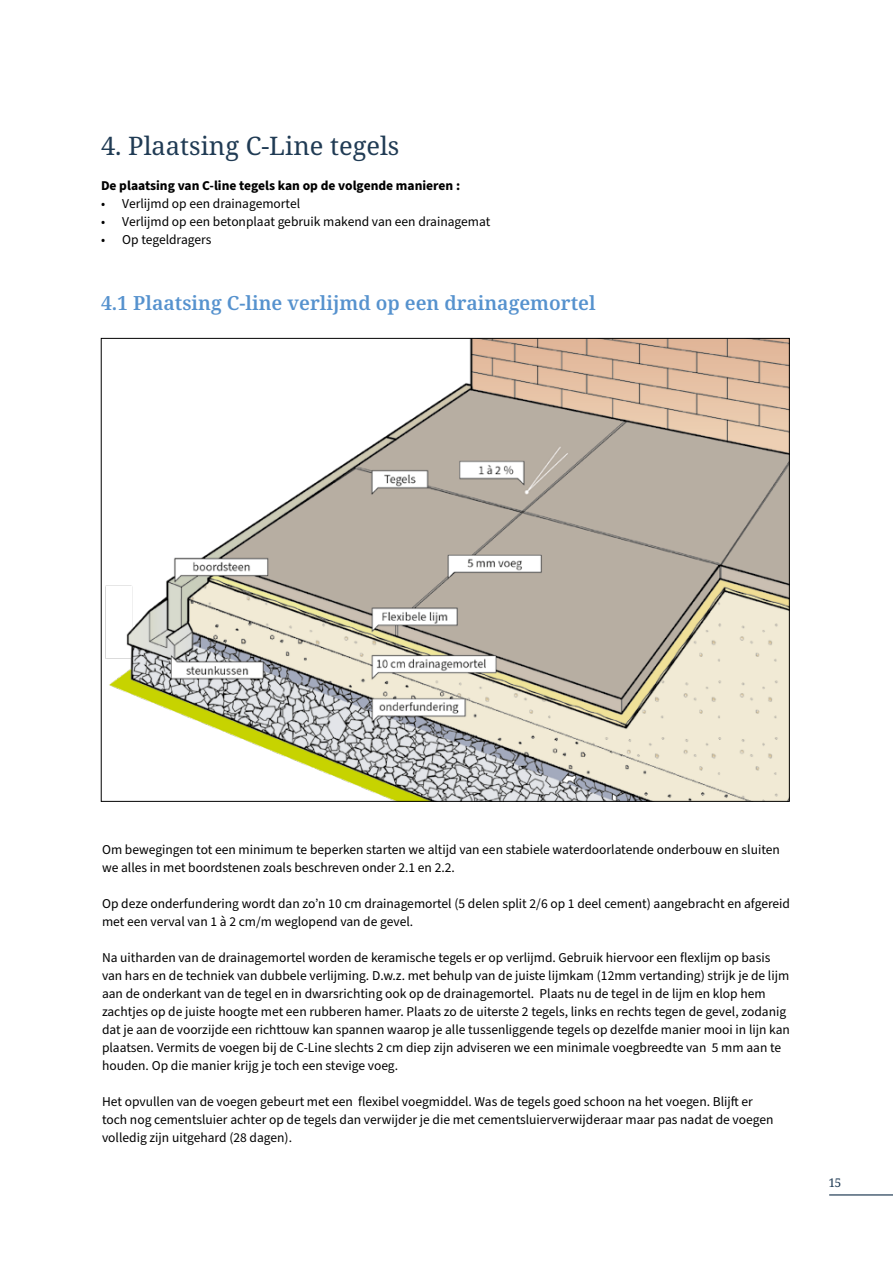
<style>
.page{position:relative;width:893px;height:1263px;background:#fff}
.page>*{position:absolute;margin:0;border:0;box-sizing:border-box;transform-origin:0 0}
.t1{font:25.5px "Noto Serif";color:#203b54}
.t2{font:600 19.5px "Noto Serif";color:#5692ce}
.t3{font:13.5px/18px "Source Sans Pro";color:#000}
.t4{font:700 13.5px "Source Sans Pro";color:#000}
.t5{font:12px "Noto Serif";color:#203b54}
</style>
<div class="page">
<hr style="left:829px;top:1194px;width:64px;height:1px;background:#203b54">
<img style="left:105px;top:340px;width:683px;height:459px">
<h1 class="t1" style="left:101px;top:128px;width:300px">4. Plaatsing C-Line tegels</h1>
<p class="t4" style="left:101px;top:176px;width:361px">De plaatsing van C-line tegels kan op de volgende manieren :</p>
<p class="t3" style="left:101px;top:195px;width:201px">• Verlijmd op een drainagemortel</p>
<p class="t3" style="left:101px;top:213px;width:391px">• Verlijmd op een betonplaat gebruik makend van een drainagemat</p>
<p class="t3" style="left:101px;top:231px;width:112px">• Op tegeldragers</p>
<h2 class="t2" style="left:101px;top:289px;width:496px">4.1 Plaatsing C-line verlijmd op een drainagemortel</h2>
<p class="t3" style="left:102px;top:841px;width:679px">Om bewegingen tot een minimum te beperken starten we altijd van een stabiele waterdoorlatende onderbouw en sluiten we alles in met boordstenen zoals beschreven onder 2.1 en 2.2.</p>
<p class="t3" style="left:102px;top:895px;width:689px">Op deze onderfundering wordt dan zo’n 10 cm drainagemortel (5 delen split 2/6 op 1 deel cement) aangebracht en afgereid met een verval van 1 à 2 cm/m weglopend van de gevel.</p>
<p class="t3" style="left:102px;top:949px;width:689px">Na uitharden van de drainagemortel worden de keramische tegels er op verlijmd. Gebruik hiervoor een flexlijm op basis van hars en de techniek van dubbele verlijming. D.w.z. met behulp van de juiste lijmkam (12mm vertanding) strijk je de lijm aan de onderkant van de tegel en in dwarsrichting ook op de drainagemortel. Plaats nu de tegel in de lijm en klop hem zachtjes op de juiste hoogte met een rubberen hamer. Plaats zo de uiterste 2 tegels, links en rechts tegen de gevel, zodanig dat je aan de voorzijde een richttouw kan spannen waarop je alle tussenliggende tegels op dezelfde manier mooi in lijn kan plaatsen. Vermits de voegen bij de C-Line slechts 2 cm diep zijn adviseren we een minimale voegbreedte van 5 mm aan te houden. Op die manier krijg je toch een stevige voeg.</p>
<p class="t3" style="left:102px;top:1093px;width:673px">Het opvullen van de voegen gebeurt met een flexibel voegmiddel. Was de tegels goed schoon na het voegen. Blijft er toch nog cementsluier achter op de tegels dan verwijder je die met cementsluierverwijderaar maar pas nadat de voegen volledig zijn uitgehard (28 dagen).</p>
<p class="t5" style="left:829px;top:1174px;width:13px">15</p>
</div>
